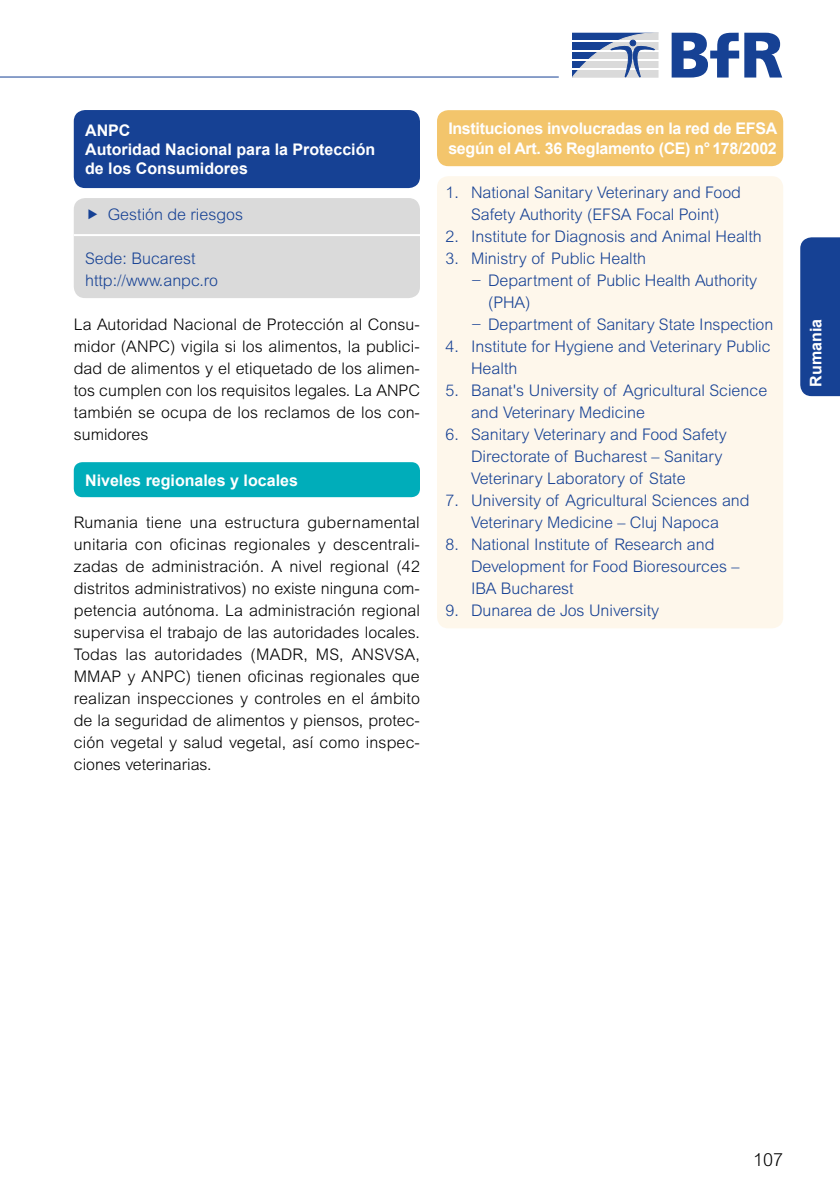
<style>
.page{position:relative;width:840px;height:1191px;background:#fff}
.page>*{position:absolute;margin:0;border:0;box-sizing:border-box;transform-origin:0 0}
.t1{font:300 18px "Arial MT Pro";color:#000}
.Fließtext{font:300 16px/22px "Arial MT Pro";letter-spacing:.005em;color:#000;text-align:justify}
.Fließtext-2{font:300 16px/22px "Arial MT Pro";color:#164194}
.Blauer_Kasten_Übersc{font:700 16px/19.2px "Arial";color:#fff}
.Blauer_Kasten_Übersc-2{font:700 16px/19.2px "Arial";letter-spacing:-.02em;color:#fff}
</style>
<div class="page">
<svg style="left:572px;top:33px;width:86px;height:45px"></svg>
<svg style="left:744px;top:33px;width:37px;height:45px"></svg>
<svg style="left:671px;top:33px;width:67px;height:45px"></svg>
<hr style="left:0;top:77px;width:558px;height:1px;background:#164194">
<div style="left:800px;top:237px;width:39px;height:159px;background:#164194"></div>
<div style="left:74px;top:198px;width:346px;height:100px;background:#dadada;border-radius:11px"></div>
<hr style="left:74px;top:234px;width:346px;height:2px;background:#fff">
<div style="left:74px;top:110px;width:346px;height:78px;background:#164194;border-radius:11px"></div>
<div style="left:74px;top:462px;width:346px;height:35px;background:#00adba;border-radius:9px"></div>
<div style="left:437px;top:176px;width:345px;height:452px;background:#fef7eb;border-radius:11px"></div>
<div style="left:437px;top:110px;width:345px;height:56px;background:#f3c56c;border-radius:11px"></div>
<p class="Blauer_Kasten_Übersc" style="left:85px;top:121px;width:47px">ANPC</p>
<p class="Blauer_Kasten_Übersc" style="left:85px;top:140px;width:291px">Autoridad Nacional para la Protección de los Consumidores</p>
<p class="Fließtext-2" style="left:108px;top:204px;width:137px">Gestión de riesgos</p>
<p class="Fließtext-2" style="left:85px;top:248px;width:112px">Sede: Bucarest</p>
<p class="Fließtext-2" style="left:85px;top:270px;width:134px">http://www.anpc.ro</p>
<p class="Fließtext" style="left:74px;top:314px;width:347px">La Autoridad Nacional de Protección al Consu&shy;midor (ANPC) vigila si los alimentos, la publici&shy;dad de alimentos y el etiquetado de los alimen&shy;tos cumplen con los requisitos legales. La ANPC también se ocupa de los reclamos de los con&shy;sumidores</p>
<p class="Blauer_Kasten_Übersc" style="left:85px;top:471px;width:214px">Niveles regionales y locales</p>
<p class="Fließtext" style="left:74px;top:512px;width:347px">Rumania tiene una estructura gubernamental unitaria con oficinas regionales y descentrali&shy;zadas de administración. A nivel regional (42 distritos administrativos) no existe ninguna com&shy;petencia autónoma. La administración regional supervisa el trabajo de las autoridades locales.<br>Todas las autoridades (MADR, MS, ANSVSA, MMAP y ANPC) tienen oficinas regionales que realizan inspecciones y controles en el ámbito de la seguridad de alimentos y piensos, protec&shy;ción vegetal y salud vegetal, así como inspec&shy;ciones veterinarias.</p>
<p class="Blauer_Kasten_Übersc-2" style="left:448px;top:120px;width:330px">Instituciones involucradas en la red de EFSA según el Art. 36 Reglamento (CE) n°178/2002</p>
<p class="Fließtext-2" style="left:445px;top:182px;width:297px;text-align:center">1. National Sanitary Veterinary and Food<br>Safety Authority (EFSA Focal Point)</p>
<p class="Fließtext-2" style="left:445px;top:226px;width:317px">2. Institute for Diagnosis and Animal Health</p>
<p class="Fließtext-2" style="left:445px;top:248px;width:202px">3. Ministry of Public Health</p>
<p class="Fließtext-2" style="left:488px;top:270px;width:270px;text-indent:-17px">− Department of Public Health Authority (PHA)</p>
<p class="Fließtext-2" style="left:471px;top:314px;width:303px">− Department of Sanitary State Inspection</p>
<p class="Fließtext-2" style="left:471px;top:336px;width:301px;text-indent:-26px">4. Institute for Hygiene and Veterinary Public<br>Health</p>
<p class="Fließtext-2" style="left:471px;top:380px;width:297px;text-indent:-26px">5. Banat's University of Agricultural Science and Veterinary Medicine</p>
<p class="Fließtext-2" style="left:471px;top:424px;width:257px;text-indent:-26px">6. Sanitary Veterinary and Food Safety<br>Directorate of Bucharest – Sanitary<br>Veterinary Laboratory of State</p>
<p class="Fließtext-2" style="left:445px;top:490px;width:305px;text-align:center">7. University of Agricultural Sciences and<br>Veterinary Medicine – Cluj Napoca</p>
<p class="Fließtext-2" style="left:471px;top:534px;width:270px;text-indent:-26px">8. National Institute of Research and<br>Development for Food Bioresources –<br>IBA Bucharest</p>
<p class="Fließtext-2" style="left:445px;top:600px;width:215px">9. Dunarea de Jos University</p>
<p class="Blauer_Kasten_Übersc" style="left:806px;top:386px;width:69px;rotate:-90deg">Rumania</p>
<p class="t1" style="left:752px;top:1149px;width:32px">107</p>
</div>
